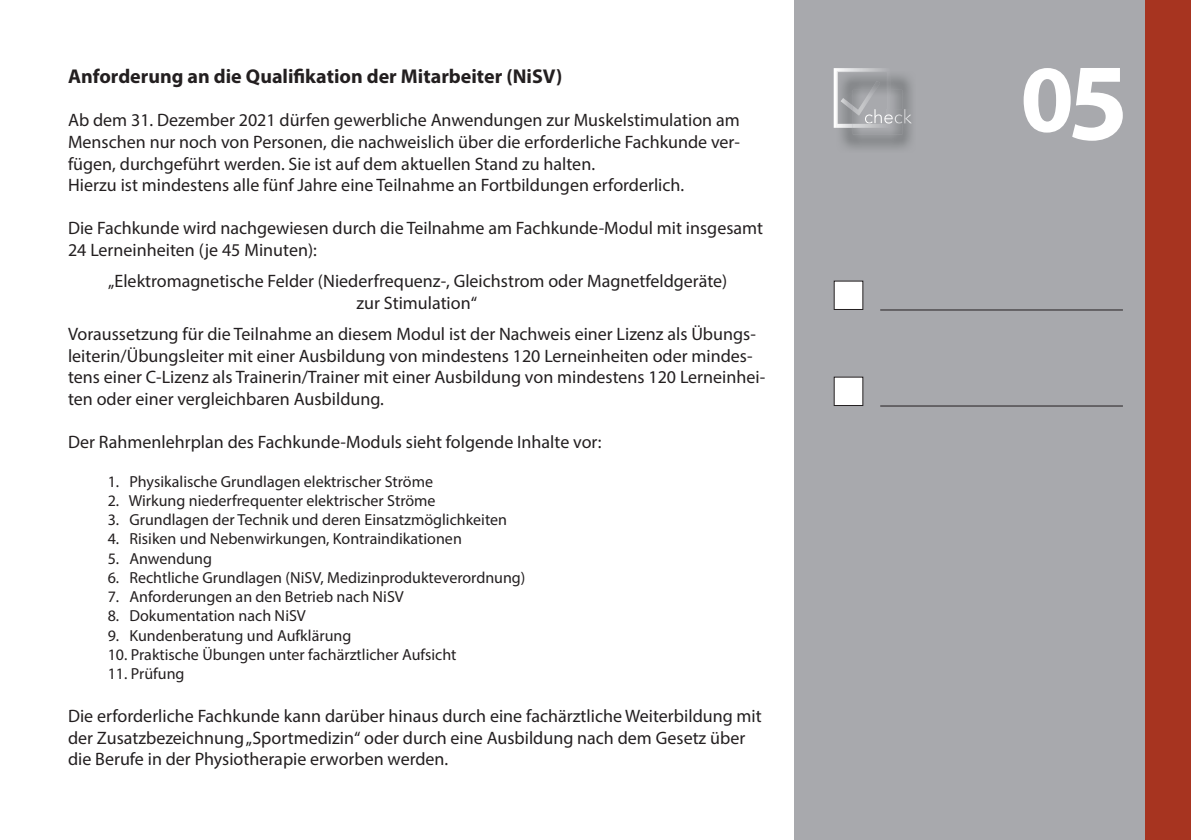
<style>
.page{position:relative;width:1191px;height:840px;background:#fff}
.page>*{position:absolute;margin:0;border:0;box-sizing:border-box;transform-origin:0 0}
.t1{font:700 96px "Myriad Pro";color:#fff}
.t2{font:700 20px "Myriad Pro";color:#231f20}
.t3{font:18px/21.6px "Myriad Pro";color:#231f20}
.t4{font:16px "Myriad Pro";color:#231f20}
.s1{font-size:110px}
</style>
<div class="page">
<div style="left:794px;top:0;width:359px;height:839px;background:#a8a9ad"></div>
<div style="left:1145px;top:0;width:46px;height:839px;background:#a73420"></div>
<div style="left:834px;top:281px;width:29px;height:28px;background:#fff"></div>
<hr style="left:880px;top:309px;width:243px;height:1px;background:#231f20">
<div style="left:834px;top:377px;width:29px;height:28px;background:#fff"></div>
<hr style="left:880px;top:405px;width:243px;height:1px;background:#231f20">
<img style="left:841px;top:75px;width:71px;height:74px">
<img style="left:853px;top:90px;width:49px;height:44px">
<img style="left:902px;top:109px;width:9px;height:14px">
<img style="left:891px;top:109px;width:11px;height:14px">
<svg style="left:833px;top:68px;width:51px;height:60px"></svg>
<img style="left:837px;top:71px;width:54px;height:57px">
<img style="left:853px;top:90px;width:38px;height:38px">
<img style="left:887px;top:109px;width:4px;height:14px">
<p class="t2" style="left:68px;top:63px;width:496px">Anforderung an die Qualifikation der Mitarbeiter (NiSV)</p>
<p class="t3" style="left:68px;top:109px;width:673px">Ab dem 31. Dezember 2021 dürfen gewerbliche Anwendungen zur Muskelstimulation am Menschen nur noch von Personen, die nachweislich über die erforderliche Fachkunde ver&shy;fügen, durchgeführt werden. Sie ist auf dem aktuellen Stand zu halten.<br>Hierzu ist mindestens alle fünf Jahre eine Teilnahme an Fortbildungen erforderlich.</p>
<p class="t3" style="left:68px;top:217px;width:696px">Die Fachkunde wird nachgewiesen durch die Teilnahme am Fachkunde-Modul mit insgesamt<br>24 Lerneinheiten (je 45 Minuten):</p>
<p class="t3" style="left:108px;top:270px;width:620px;text-align:center">„Elektromagnetische Felder (Niederfrequenz-, Gleichstrom oder Magnetfeldgeräte) zur Stimulation“</p>
<p class="t3" style="left:68px;top:323px;width:698px">Voraussetzung für die Teilnahme an diesem Modul ist der Nachweis einer Lizenz als Übungs&shy;leiterin/Übungsleiter mit einer Ausbildung von mindestens 120 Lerneinheiten oder mindes&shy;tens einer C-Lizenz als Trainerin/Trainer mit einer Ausbildung von mindestens 120 Lerneinhei&shy;ten oder einer vergleichbaren Ausbildung.</p>
<p class="t3" style="left:68px;top:431px;width:535px">Der Rahmenlehrplan des Fachkunde-Moduls sieht folgende Inhalte vor:</p>
<p class="t4" style="left:108px;top:471px;width:327px">1. Physikalische Grundlagen elektrischer Ströme</p>
<p class="t4" style="left:108px;top:490px;width:329px">2. Wirkung niederfrequenter elektrischer Ströme</p>
<p class="t4" style="left:108px;top:509px;width:401px">3. Grundlagen der Technik und deren Einsatzmöglichkeiten</p>
<p class="t4" style="left:108px;top:529px;width:356px">4. Risiken und Nebenwirkungen, Kontraindikationen</p>
<p class="t4" style="left:108px;top:548px;width:106px">5. Anwendung</p>
<p class="t4" style="left:108px;top:567px;width:419px">6. Rechtliche Grundlagen (NiSV, Medizinprodukteverordnung)</p>
<p class="t4" style="left:108px;top:586px;width:298px">7. Anforderungen an den Betrieb nach NiSV</p>
<p class="t4" style="left:108px;top:605px;width:200px">8. Dokumentation nach NiSV</p>
<p class="t4" style="left:108px;top:625px;width:245px">9. Kundenberatung und Aufklärung</p>
<p class="t4" style="left:108px;top:644px;width:350px">10. Praktische Übungen unter fachärztlicher Aufsicht</p>
<p class="t4" style="left:108px;top:663px;width:78px">11. Prüfung</p>
<p class="t3" style="left:68px;top:704px;width:695px">Die erforderliche Fachkunde kann darüber hinaus durch eine fachärztliche Weiterbildung mit der Zusatzbezeichnung „Sportmedizin“ oder durch eine Ausbildung nach dem Gesetz über die Berufe in der Physiotherapie erworben werden.</p>
<h1 class="t1" style="left:1020px;top:36px;width:108px">0<span class="s1">5</span></h1>
</div>
